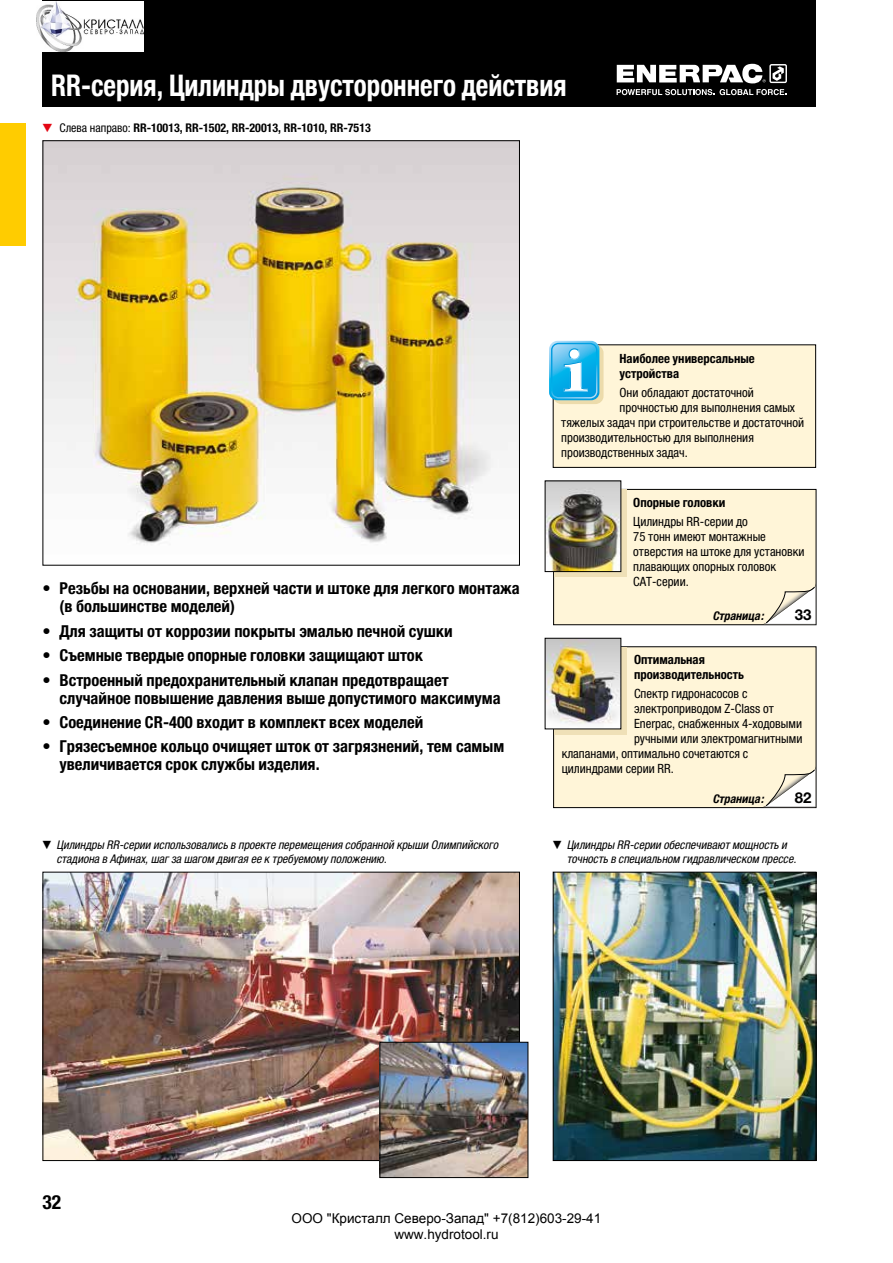
<style>
.page{position:relative;width:893px;height:1263px;background:#fff}
.page>*{position:absolute;margin:0;border:0;box-sizing:border-box;transform-origin:0 0}
.t1{font:700 condensed 30px "Helvetica Neue LTW1 G";color:#fff;scale:.9 1}
.t2{font:700 condensed 19.5px "Helvetica Neue LTW1 G";color:#000}
.t3{font:700 condensed 16.5px/18px "Helvetica Neue LTW1 G";color:#000}
.t4{font:700 15px "Helvetica Neue LTW1 G";color:#000}
.t5{font:13.5px/16.2px "Arial";color:#000;text-align:center}
.t6{font:condensed 12.75px/15px "Helvetica Neue LTW1 G";color:#000}
.t7{font:700 condensed 12.75px/15px "Helvetica Neue LTW1 G";color:#000}
.t8{font:italic condensed 12px/14.2px "Helvetica Neue LTW1 G";color:#000}
.t9{font:700 condensed 12px "Helvetica Neue LTW1 G";color:#000}
.t10{font:italic 700 condensed 12px "Helvetica Neue LTW1 G";color:#000}
.s1{font-weight:400}
</style>
<div class="page">
<div style="left:0;top:123px;width:26px;height:123px;background:#fc0"></div>
<div style="left:43px;top:0;width:773px;height:106px;background:#000"></div>
<svg style="left:617px;top:89px;width:97px;height:6px"></svg>
<svg style="left:720px;top:89px;width:66px;height:6px"></svg>
<svg style="left:617px;top:64px;width:170px;height:19px"></svg>
<img style="left:45px;top:142px;width:473px;height:402px">
<img style="left:45px;top:874px;width:473px;height:285px">
<img style="left:555px;top:874px;width:259px;height:285px">
<div style="left:553px;top:872px;width:263px;height:289px;border:1px solid #000"></div>
<div style="left:554px;top:489px;width:262px;height:136px;background:#fff5d8"></div>
<div style="left:553px;top:489px;width:263px;height:136px;border:1px solid #000"></div>
<svg style="left:554px;top:490px;width:72px;height:87px"></svg>
<svg style="left:762px;top:583px;width:54px;height:42px"></svg>
<img style="left:547px;top:482px;width:72px;height:88px">
<img style="left:381px;top:1044px;width:145px;height:132px">
<div style="left:379px;top:1042px;width:149px;height:136px;border:1px solid #000"></div>
<div style="left:554px;top:647px;width:262px;height:161px;background:#fff5d8"></div>
<div style="left:553px;top:646px;width:263px;height:162px;border:1px solid #000"></div>
<svg style="left:554px;top:647px;width:72px;height:87px"></svg>
<svg style="left:761px;top:765px;width:55px;height:43px"></svg>
<img style="left:547px;top:640px;width:72px;height:87px">
<div style="left:553px;top:345px;width:263px;height:122px;background:#fff5d8"></div>
<div style="left:553px;top:344px;width:263px;height:124px;border:1px solid #000"></div>
<svg style="left:553px;top:345px;width:50px;height:59px"></svg>
<svg style="left:549px;top:341px;width:50px;height:59px;background:#4abeec"></svg>
<img style="left:36px;top:1px;width:108px;height:51px">
<h1 class="t1" style="left:51px;top:67px;width:574px">RR-серия, Цилиндры двустороннего действия</h1>
<p class="t9" style="left:60px;top:120px;width:313px"><span class="s1">Слева направо:</span> RR-10013, RR-1502, RR-20013, RR-1010, RR-7513</p>
<p class="t3" style="left:60px;top:580px;width:462px;text-indent:-17px">• Резьбы на основании, верхней части и штоке для легкого монтажа (в большинстве моделей)</p>
<p class="t3" style="left:43px;top:622px;width:412px">• Для защиты от коррозии покрыты эмалью печной сушки</p>
<p class="t3" style="left:43px;top:646px;width:382px">• Съемные твердые опорные головки защищают шток</p>
<p class="t3" style="left:60px;top:671px;width:443px;text-indent:-17px">• Встроенный предохранительный клапан предотвращает случайное повышение давления выше допустимого максимума</p>
<p class="t3" style="left:43px;top:713px;width:382px">• Соединение CR-400 входит в комплект всех моделей</p>
<p class="t3" style="left:60px;top:737px;width:446px;text-indent:-17px">• Грязесъемное кольцо очищяет шток от загрязнений, тем самым увеличивается срок службы изделия.</p>
<p class="t7" style="left:620px;top:351px;width:137px">Наиболее универсальные устройства</p>
<p class="t6" style="left:620px;top:385px;width:136px">Они обладают достаточной</p>
<p class="t6" style="left:620px;top:400px;width:177px">прочностью для выполнения самых</p>
<p class="t6" style="left:561px;top:415px;width:244px">тяжелых задач при строительстве и достаточной</p>
<p class="t6" style="left:561px;top:430px;width:194px">производительностью для выполнения</p>
<p class="t6" style="left:561px;top:445px;width:126px">производственных задач.</p>
<p class="t7" style="left:633px;top:495px;width:94px">Опорные головки</p>
<p class="t6" style="left:633px;top:514px;width:173px">Цилиндры RR-серии до<br>75 тонн имеют монтажные отверстия на штоке для установки плавающих опорных головок<br>CAT-серии.</p>
<p class="t10" style="left:713px;top:608px;width:52px">Страница:</p>
<p class="t4" style="left:795px;top:605px;width:18px">33</p>
<p class="t7" style="left:634px;top:652px;width:112px">Оптимальная производительность</p>
<p class="t6" style="left:634px;top:686px;width:115px">Спектр гидронасосов с</p>
<p class="t6" style="left:634px;top:701px;width:141px">электроприводом Z-Class от</p>
<p class="t6" style="left:634px;top:716px;width:170px">Enerpac, снабженных 4-ходовыми</p>
<p class="t6" style="left:634px;top:731px;width:170px">ручными или электромагнитными</p>
<p class="t6" style="left:562px;top:746px;width:188px">клапанами, оптимально сочетаются с</p>
<p class="t6" style="left:562px;top:761px;width:112px">цилиндрами серии RR.</p>
<p class="t10" style="left:713px;top:791px;width:52px">Страница:</p>
<p class="t4" style="left:795px;top:788px;width:18px">82</p>
<p class="t8" style="left:56px;top:838px;width:443px;text-indent:-14px">▼ Цилиндры RR-серии использовались в проекте перемещения собранной крыши Олимпийского стадиона в Афинах, шаг за шагом двигая ее к требуемому положению.</p>
<p class="t8" style="left:567px;top:838px;width:231px;text-indent:-14px">▼ Цилиндры RR-серии обеспечивают мощность и точность в специальном гидравлическом прессе.</p>
<h2 class="t2" style="left:43px;top:1190px;width:20px">32</h2>
<p class="t5" style="left:292px;top:1210px;width:311px">ООО "Кристалл Северо-Запад" +7(812)603-29-41 www.hydrotool.ru</p>
</div>
